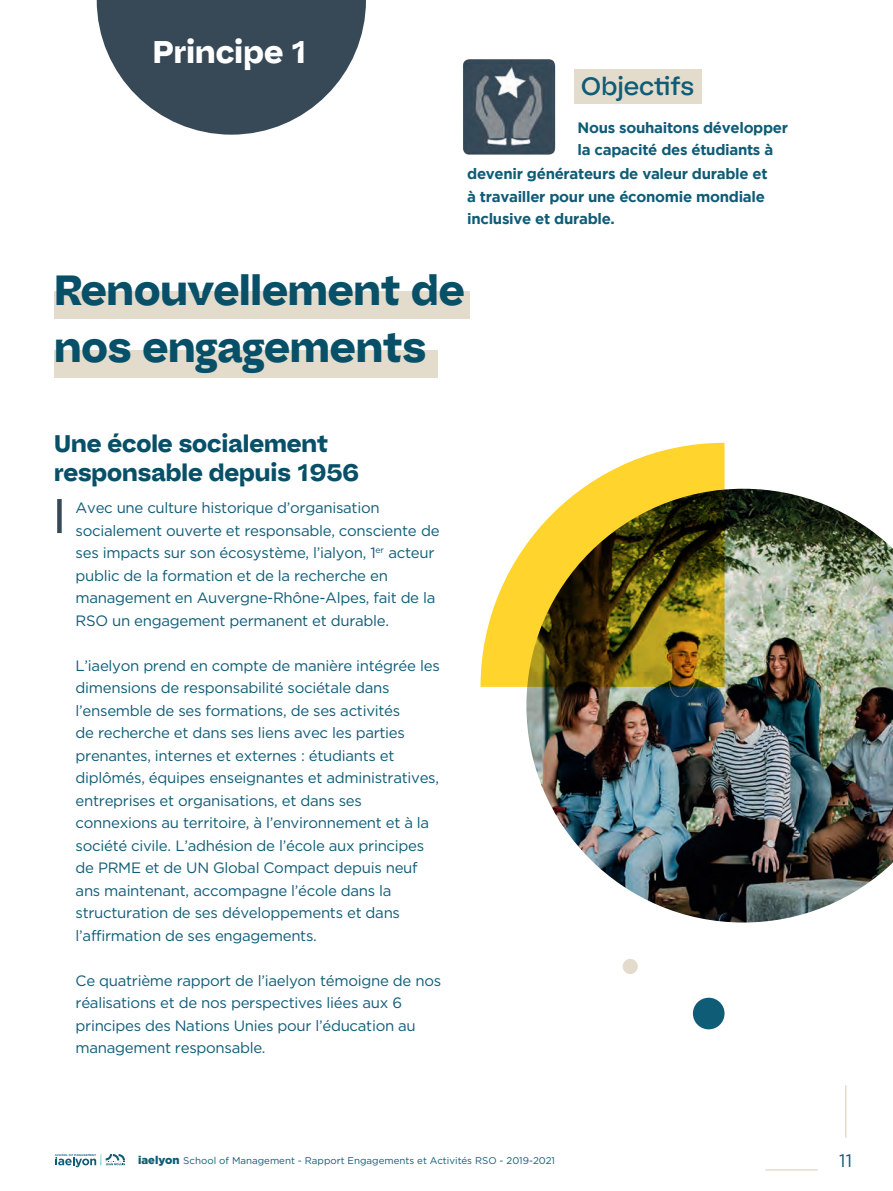
<style>
.page{position:relative;width:893px;height:1191px;background:#fff}
.page>*{position:absolute;margin:0;border:0;box-sizing:border-box;transform-origin:0 0}
.t1{font:700 42.15px/57px "Bauziet Norm Extra";color:#085068}
.t2{font:700 31.35px "Bauziet Norm Extra";color:#fff}
.t3{font:25.05px "Bauziet Norm Medium";color:#0f5c77}
.t4{font:700 24px/28.5px "Bauziet Norm Extra";color:#085068}
.t5{font:18px "Gotham";color:#0f5c77}
.t6{font:15px/22.5px "Gotham";letter-spacing:-.02em;color:#0f5c77}
.t7{font:700 15px/22.5px "Gotham";letter-spacing:-.02em;color:#0f5c77}
.t8{font:9.75px "Gotham";color:#0f5c77}
.t9{font:700 2.55px "Gotham S Sm";letter-spacing:.04em;color:#0f5c77}
.s1{font-weight:900;font-size:11.25px}
</style>
<div class="page">
<hr style="left:765px;top:1169px;width:53px;height:1px;background:#e3dccd">
<hr style="left:845px;top:1085px;width:1px;height:52px;background:#e3dccd">
<svg style="left:55px;top:1154px;width:70px;height:13px"></svg>
<div style="left:54px;top:350px;width:384px;height:27px;background:#e3dccd"></div>
<div style="left:54px;top:291px;width:416px;height:27px;background:#e3dccd"></div>
<div style="left:57px;top:499px;width:5px;height:34px;background:#374957"></div>
<div style="left:574px;top:69px;width:128px;height:34px;background:#e3dccd"></div>
<img style="left:463px;top:59px;width:93px;height:96px">
<img style="left:526px;top:489px;width:367px;height:433px">
<svg style="left:480px;top:443px;width:244px;height:244px"></svg>
<svg style="left:97px;top:0;width:269px;height:135px"></svg>
<div style="left:693px;top:997px;width:31px;height:32px;background:#0f5c77;border-radius:50%"></div>
<div style="left:623px;top:959px;width:15px;height:15px;background:#e3dccd;border-radius:50%"></div>
<h2 class="t2" style="left:153px;top:31px;width:156px">Principe 1</h2>
<h3 class="t3" style="left:581px;top:70px;width:115px">Objectifs</h3>
<p class="t7" style="left:578px;top:116px;width:212px">Nous souhaitons développer la capacité des étudiants à</p>
<p class="t7" style="left:467px;top:162px;width:302px">devenir générateurs de valeur durable et à travailler pour une économie mondiale inclusive et durable.</p>
<h1 class="t1" style="left:54px;top:261px;width:412px">Renouvellement de nos engagements</h1>
<h3 class="t4" style="left:54px;top:429px;width:307px">Une école socialement responsable depuis 1956</h3>
<p class="t6" style="left:76px;top:496px;width:365px">Avec une culture historique d’organisation socialement ouverte et responsable, consciente de ses impacts sur son écosystème, l’ialyon, 1<sup>er</sup> acteur public de la formation et de la recherche en management en Auvergne-Rhône-Alpes, fait de la RSO un engagement permanent et durable.</p>
<p class="t6" style="left:76px;top:653px;width:366px">L’iaelyon prend en compte de manière intégrée les dimensions de responsabilité sociétale dans l’ensemble de ses formations, de ses activités<br>de recherche et dans ses liens avec les parties prenantes, internes et externes : étudiants et diplômés, équipes enseignantes et administratives, entreprises et organisations, et dans ses connexions au territoire, à l’environnement et à la société civile. L’adhésion de l’école aux principes de PRME et de UN Global Compact depuis neuf ans maintenant, accompagne l’école dans la structuration de ses développements et dans l’affirmation de ses engagements.</p>
<p class="t6" style="left:76px;top:968px;width:367px">Ce quatrième rapport de l’iaelyon témoigne de nos réalisations et de nos perspectives liées aux 6 principes des Nations Unies pour l’éducation au management responsable.</p>
<p class="t9" style="left:55px;top:1153px;width:43px">SCHOOL OF MANAGEMENT</p>
<p class="t8" style="left:138px;top:1154px;width:418px"><span class="s1">iaelyon</span> School of Management - Rapport Engagements et Activités RSO - 2019-2021</p>
<p class="t5" style="left:839px;top:1149px;width:14px">11</p>
</div>
